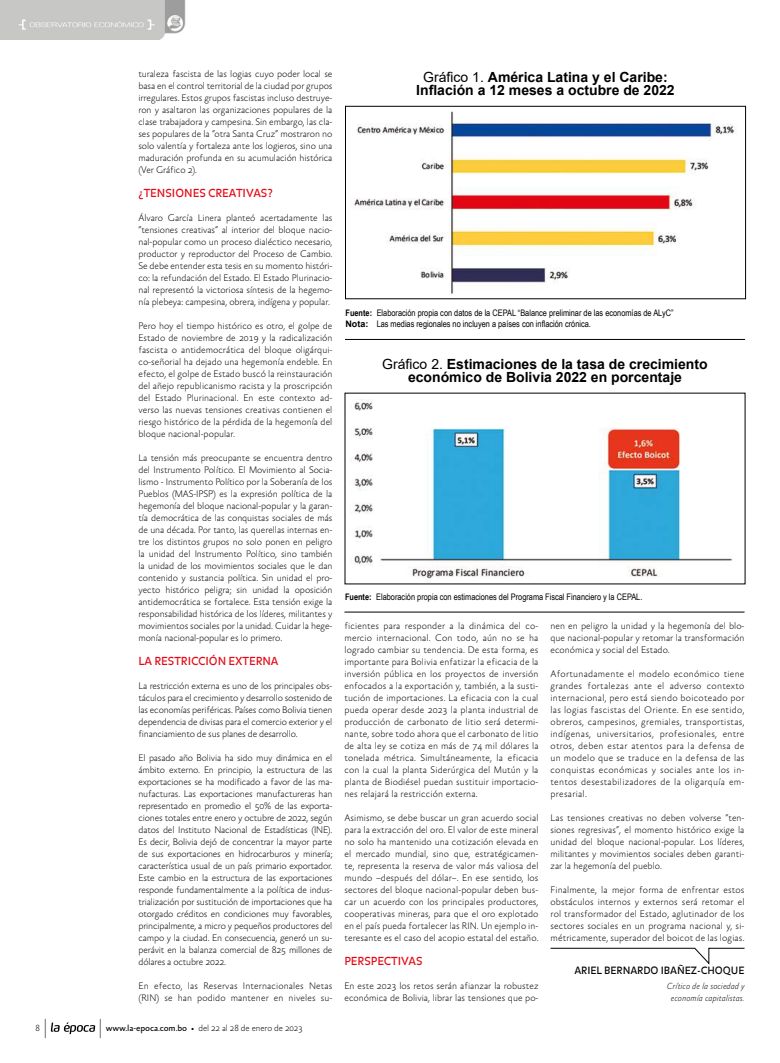
<style>
.page{position:relative;width:780px;height:1063px;background:#fff}
.page>*{position:absolute;margin:0;border:0;box-sizing:border-box;transform-origin:0 0}
.t1{font:100 20px "Absara Sans";color:#000;scale:.5 1}
.t2{font:700 14px/13px "Arial";color:#000;text-align:center}
.t3{font:11px "Balance";color:#e30613}
.t4{font:10px "Balance";color:#000}
.t5{font:100 9.7px/12px "Absara Sans";color:#000;text-align:justify}
.t6{font:9px/10.8px "Arial Narrow";color:#000}
.t7{font:100 9px "Absara Sans";letter-spacing:-.01em;color:#000}
.t8{font:italic 100 9px/12px "Absara Sans";color:#000;text-align:center}
.s1{font-weight:400}
.s2{font-weight:700}
.s3{font-family:"Arial";font-weight:700}
</style>
<div class="page">
<svg style="left:51px;top:1022px;width:44px;height:12px"></svg>
<img style="left:0;top:0;width:186px;height:40px">
<img style="left:351px;top:399px;width:381px;height:180px">
<img style="left:354px;top:111px;width:383px;height:183px">
<div style="left:345px;top:106px;width:401px;height:193px;border:1px solid #000"></div>
<hr style="left:345px;top:339px;width:400px;height:1px;background:#000">
<hr style="left:344px;top:612px;width:400px;height:1px;background:#000">
<svg style="left:550px;top:947px;width:195px;height:18px"></svg>
<p class="t5" style="left:138px;top:68px;width:195px">turaleza fascista de las logias cuyo poder local se basa en el control territorial de la ciudad por grupos irregulares. Estos grupos fascistas incluso destruye&shy;ron y asaltaron las organizaciones populares de la clase trabajadora y campesina. Sin embargo, las cla&shy;ses populares de la “otra Santa Cruz” mostraron no solo valentía y fortaleza ante los logieros, sino una maduración profunda en su acumulación histórica (Ver Gráfico 2).</p>
<p class="t3" style="left:138px;top:187px;width:136px">¿TENSIONES CREATIVAS?</p>
<p class="t5" style="left:138px;top:212px;width:195px">Álvaro García Linera planteó acertadamente las “tensiones creativas” al interior del bloque nacio&shy;nal-popular como un proceso dialéctico necesario, productor y reproductor del Proceso de Cambio.<br>Se debe entender esta tesis en su momento históri&shy;co: la refundación del Estado. El Estado Plurinacio&shy;nal representó la victoriosa síntesis de la hegemo&shy;nía plebeya: campesina, obrera, indígena y popular.</p>
<p class="t5" style="left:138px;top:320px;width:195px">Pero hoy el tiempo histórico es otro, el golpe de Estado de noviembre de 2019 y la radicalización fascista o antidemocrática del bloque oligárqui&shy;co-señorial ha dejado una hegemonía endeble. En efecto, el golpe de Estado buscó la reinstauración del añejo republicanismo racista y la proscripción del Estado Plurinacional. En este contexto ad&shy;verso las nuevas tensiones creativas contienen el riesgo histórico de la pérdida de la hegemonía del bloque nacional-popular.</p>
<p class="t5" style="left:138px;top:452px;width:195px">La tensión más preocupante se encuentra dentro del Instrumento Político. El Movimiento al Socia&shy;lismo - Instrumento Político por la Soberanía de los Pueblos (MAS-IPSP) es la expresión política de la hegemonía del bloque nacional-popular y la garan&shy;tía democrática de las conquistas sociales de más de una década. Por tanto, las querellas internas en&shy;tre los distintos grupos no solo ponen en peligro la unidad del Instrumento Político, sino también la unidad de los movimientos sociales que le dan contenido y sustancia política. Sin unidad el pro&shy;yecto histórico peligra; sin unidad la oposición antidemocrática se fortalece. Esta tensión exige la responsabilidad histórica de los líderes, militantes y movimientos sociales por la unidad. Cuidar la hege&shy;monía nacional-popular es lo primero.</p>
<p class="t3" style="left:138px;top:655px;width:142px">LA RESTRICCIÓN EXTERNA</p>
<p class="t5" style="left:138px;top:680px;width:195px">La restricción externa es uno de los principales obs&shy;táculos para el crecimiento y desarrollo sostenido de las economías periféricas. Países como Bolivia tienen dependencia de divisas para el comercio exterior y el financiamiento de sus planes de desarrollo.</p>
<p class="t5" style="left:138px;top:752px;width:195px">El pasado año Bolivia ha sido muy dinámica en el ámbito externo. En principio, la estructura de las exportaciones se ha modificado a favor de las ma&shy;nufacturas. Las exportaciones manufactureras han representado en promedio el 50% de las exporta&shy;ciones totales entre enero y octubre de 2022, según datos del Instituto Nacional de Estadísticas (INE).<br>Es decir, Bolivia dejó de concentrar la mayor parte de sus exportaciones en hidrocarburos y minería; característica usual de un país primario exportador.<br>Este cambio en la estructura de las exportaciones responde fundamentalmente a la política de indus&shy;trialización por sustitución de importaciones que ha otorgado créditos en condiciones muy favorables, principalmente, a micro y pequeños productores del campo y la ciudad. En consecuencia, generó un su&shy;perávit en la balanza comercial de 825 millones de dólares a octubre 2022.</p>
<p class="t5" style="left:138px;top:980px;width:195px">En efecto, las Reservas Internacionales Netas (RIN) se han podido mantener en niveles su-</p>
<p class="t7" style="left:35px;top:1024px;width:6px">8</p>
<h1 class="t1" style="left:44px;top:1016px;width:7px">|</h1>
<h1 class="t1" style="left:99px;top:1016px;width:7px">|</h1>
<p class="t7" style="left:106px;top:1024px;width:198px"><span class="s1">www.la-epoca.com.bo</span> • del 22 al 28 de enero de 2023</p>
<h2 class="t2" style="left:416px;top:71px;width:260px"><span class="s1">Gráfico 1.</span> América Latina y el Caribe:<br>Inflación a 12 meses a octubre de 2022</h2>
<p class="t6" style="left:345px;top:307px;width:329px"><span class="s2">Fuente:</span> Elaboración propia con datos de la CEPAL “Balance preliminar de las economías de ALyC”<br><span class="s3">Nota:</span> Las medias regionales no incluyen a países con inflación crónica.</p>
<h2 class="t2" style="left:382px;top:358px;width:327px"><span class="s1">Gráfico 2.</span> Estimaciones de la tasa de crecimiento económico de Bolivia 2022 en porcentaje</h2>
<p class="t6" style="left:345px;top:591px;width:299px"><span class="s2">Fuente:</span> Elaboración propia con estimaciones del Programa Fiscal Financiero y la CEPAL.</p>
<p class="t5" style="left:344px;top:620px;width:195px">ficientes para responder a la dinámica del co&shy;mercio internacional. Con todo, aún no se ha logrado cambiar su tendencia. De esta forma, es importante para Bolivia enfatizar la eficacia de la inversión pública en los proyectos de inversión enfocados a la exportación y, también, a la susti&shy;tución de importaciones. La eficacia con la cual pueda operar desde 2023 la planta industrial de producción de carbonato de litio será determi&shy;nante, sobre todo ahora que el carbonato de litio de alta ley se cotiza en más de 74 mil dólares la tonelada métrica. Simultáneamente, la eficacia con la cual la planta Siderúrgica del Mutún y la planta de Biodiésel puedan sustituir importacio&shy;nes relajará la restricción externa.</p>
<p class="t5" style="left:344px;top:812px;width:195px">Asimismo, se debe buscar un gran acuerdo social para la extracción del oro. El valor de este mineral no solo ha mantenido una cotización elevada en el mercado mundial, sino que, estratégicamen&shy;te, representa la reserva de valor más valiosa del mundo –después del dólar–. En ese sentido, los sectores del bloque nacional-popular deben bus&shy;car un acuerdo con los principales productores, cooperativas mineras, para que el oro explotado en el país pueda fortalecer las RIN. Un ejemplo in&shy;teresante es el caso del acopio estatal del estaño.</p>
<p class="t3" style="left:344px;top:955px;width:80px">PERSPECTIVAS</p>
<p class="t5" style="left:344px;top:980px;width:195px">En este 2023 los retos serán afianzar la robustez económica de Bolivia, librar las tensiones que po-</p>
<p class="t5" style="left:550px;top:620px;width:195px">nen en peligro la unidad y la hegemonía del blo&shy;que nacional-popular y retomar la transformación económica y social del Estado.</p>
<p class="t5" style="left:550px;top:668px;width:195px">Afortunadamente el modelo económico tiene grandes fortalezas ante el adverso contexto internacional, pero está siendo boicoteado por las logias fascistas del Oriente. En ese sentido, obreros, campesinos, gremiales, transportistas, indígenas, universitarios, profesionales, entre otros, deben estar atentos para la defensa de un modelo que se traduce en la defensa de las conquistas económicas y sociales ante los in&shy;tentos desestabilizadores de la oligarquía em&shy;presarial.</p>
<p class="t5" style="left:550px;top:812px;width:195px">Las tensiones creativas no deben volverse “ten&shy;siones regresivas”, el momento histórico exige la unidad del bloque nacional-popular. Los líderes, militantes y movimientos sociales deben garanti&shy;zar la hegemonía del pueblo.</p>
<p class="t5" style="left:550px;top:884px;width:195px">Finalmente, la mejor forma de enfrentar estos obstáculos internos y externos será retomar el rol transformador del Estado, aglutinador de los sectores sociales en un programa nacional y, si&shy;métricamente, superador del boicot de las logias.</p>
<p class="t4" style="left:574px;top:965px;width:172px">ARIEL BERNARDO IBAÑEZ-CHOQUE</p>
<p class="t8" style="left:666px;top:980px;width:79px">Crítico de la sociedad y economía capitalistas.</p>
</div>
